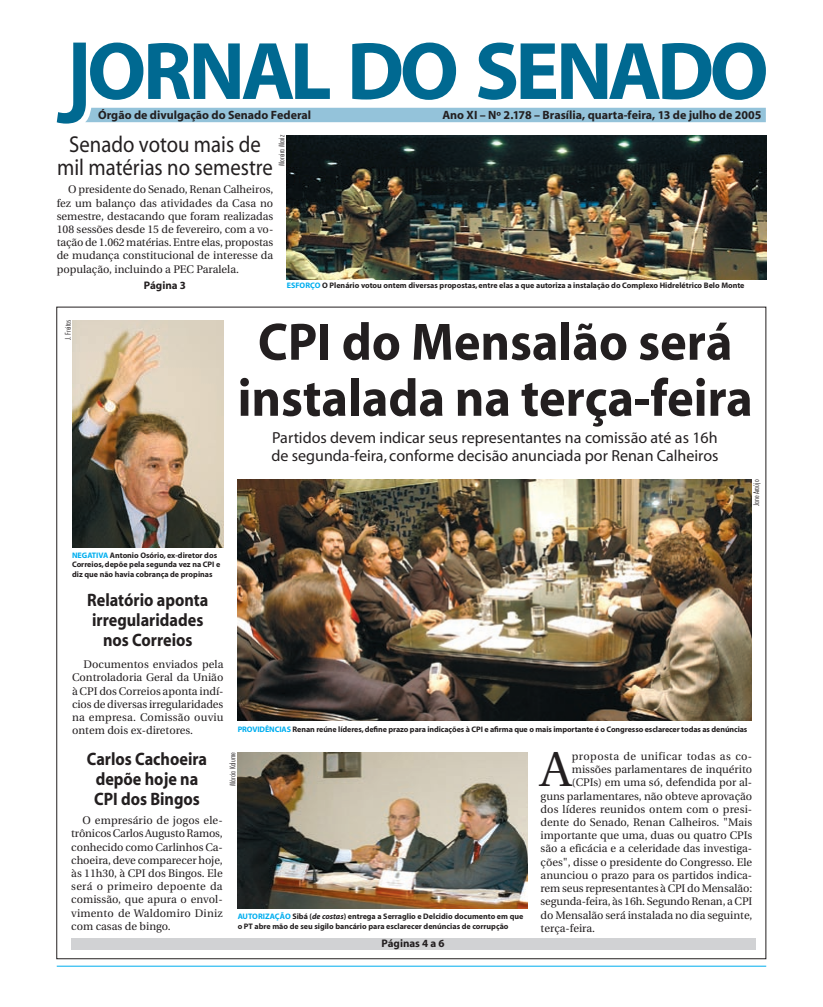
<style>
.page{position:relative;width:823px;height:1007px;background:#fff}
.page>*{position:absolute;margin:0;border:0;box-sizing:border-box;transform-origin:0 0}
.t1{font:700 53px/56px "Myriad";color:#231f20;text-align:center;scale:.95 1}
.t2{font:49.2px "Utopia";color:#231f20}
.t3{font:23px/23px "Myriad";color:#231f20;text-align:center;scale:.9 1}
.t4{font:700 18px/20px "Myriad";color:#231f20;text-align:center;scale:.9 1}
.t5{font:16px/18px "Myriad";color:#231f20}
.t6{font:700 12px "Myriad";color:#231f20}
.t7{font:11px/13.2px "Utopia";color:#231f20;text-align:justify}
.t8{font:11px "Utopia";letter-spacing:.035em;color:#231f20}
.t9{font:700 11px "Myriad";color:#231f20}
.t10{font:700 8px/9.6px "Myriad";color:#231f20}
.t11{font:300 condensed 8px "Futura BT";color:#231f20}
.s1{color:#00aeef}
.s2{font-style:italic}
</style>
<div class="page">
<svg style="left:57px;top:43px;width:708px;height:80px"></svg>
<hr style="left:57px;top:965px;width:708px;height:1px;background:#00aeef">
<img style="left:237px;top:479px;width:514px;height:241px">
<img style="left:72px;top:320px;width:151px;height:227px">
<img style="left:286px;top:135px;width:480px;height:144px">
<img style="left:237px;top:752px;width:290px;height:156px">
<div style="left:71px;top:938px;width:684px;height:11px;background:#d1d2d4"></div>
<p class="t6" style="left:98px;top:108px;width:214px">Órgão de divulgação do Senado Federal</p>
<p class="t6" style="left:442px;top:108px;width:320px">Ano XI – Nº 2.178 – Brasília, quarta-feira, 13 de julho de 2005</p>
<h3 class="t3" style="left:57px;top:134px;width:241px">Senado votou mais de mil matérias no semestre</h3>
<p class="t7" style="left:57px;top:183px;width:218px;text-indent:11px">O presidente do Senado, Renan Calheiros, fez um balanço das atividades da Casa no semestre, destacando que foram realizadas 108 sessões desde 15 de fevereiro, com a vo&shy;tação de 1.062 matérias. Entre elas, propostas de mudança constitucional de interesse da população, incluindo a PEC Paralela.</p>
<p class="t9" style="left:144px;top:279px;width:44px">Página 3</p>
<p class="t10" style="left:286px;top:281px;width:459px"><span class="s1">ESFORÇO</span> O Plenário votou ontem diversas propostas, entre elas a que autoriza a instalação do Complexo Hidrelétrico Belo Monte</p>
<h1 class="t1" style="left:237px;top:316px;width:543px">CPI do Mensalão será instalada na terça-feira</h1>
<h3 class="t5" style="left:271px;top:429px;width:448px">Partidos devem indicar seus representantes na comissão até as 16h de segunda-feira, conforme decisão anunciada por Renan Calheiros</h3>
<p class="t11" style="left:277px;top:166px;width:32px;rotate:-90deg">Moreira Mariz</p>
<p class="t11" style="left:63px;top:340px;width:21px;rotate:-90deg">J. Freitas</p>
<p class="t11" style="left:751px;top:506px;width:28px;rotate:-90deg">Jane Araújo</p>
<p class="t10" style="left:72px;top:550px;width:150px"><span class="s1">NEGATIVA</span> Antonio Osório, ex-diretor dos<br>Correios, depõe pela segunda vez na CPI e diz que não havia cobrança de propinas</p>
<h3 class="t4" style="left:87px;top:590px;width:136px">Relatório aponta irregularidades nos Correios</h3>
<p class="t7" style="left:72px;top:658px;width:153px;text-indent:11px">Documentos enviados pela Controladoria Geral da União à CPI dos Correios aponta indí&shy;cios de diversas irregularidades na empresa. Comissão ouviu ontem dois ex-diretores.</p>
<h3 class="t4" style="left:87px;top:749px;width:135px">Carlos Cachoeira depõe hoje na<br>CPI dos Bingos</h3>
<p class="t7" style="left:71px;top:813px;width:153px;text-indent:11px">O empresário de jogos ele&shy;trônicos Carlos Augusto Ramos, conhecido como Carlinhos Ca&shy;choeira, deve comparecer hoje, às 11h30, à CPI dos Bingos. Ele será o primeiro depoente da comissão, que apura o envol&shy;vimento de Waldomiro Diniz com casas de bingo.</p>
<p class="t10" style="left:237px;top:725px;width:511px"><span class="s1">PROVIDÊNCIAS</span> Renan reúne líderes, define prazo para indicações à CPI e afirma que o mais importante é o Congresso esclarecer todas as denúncias</p>
<h2 class="t2" style="left:540px;top:742px;width:33px">A</h2>
<p class="t8" style="left:571px;top:750px;width:182px">proposta de unificar todas as co-</p>
<p class="t11" style="left:228px;top:785px;width:35px;rotate:-90deg">Márcia Kalume</p>
<p class="t7" style="left:571px;top:763px;width:182px">missões parlamentares de inquérito</p>
<p class="t7" style="left:571px;top:776px;width:182px">(CPIs) em uma só, defendida por al-</p>
<p class="t7" style="left:540px;top:789px;width:213px">guns parlamentares, não obteve aprovação</p>
<p class="t7" style="left:540px;top:802px;width:213px">dos líderes reunidos ontem com o presi-</p>
<p class="t7" style="left:540px;top:815px;width:213px">dente do Senado, Renan Calheiros. "Mais</p>
<p class="t7" style="left:540px;top:829px;width:213px">importante que uma, duas ou quatro CPIs</p>
<p class="t7" style="left:540px;top:842px;width:213px">são a eficácia e a celeridade das investiga-</p>
<p class="t7" style="left:540px;top:855px;width:213px">ções", disse o presidente do Congresso. Ele</p>
<p class="t7" style="left:540px;top:868px;width:213px">anunciou o prazo para os partidos indica-</p>
<p class="t7" style="left:540px;top:881px;width:213px">rem seus representantes à CPI do Mensalão:</p>
<p class="t7" style="left:540px;top:895px;width:213px">segunda-feira, às 16h. Segundo Renan, a CPI</p>
<p class="t7" style="left:540px;top:908px;width:213px">do Mensalão será instalada no dia seguinte,</p>
<p class="t7" style="left:540px;top:921px;width:56px">terça-feira.</p>
<p class="t10" style="left:237px;top:911px;width:287px"><span class="s1">AUTORIZAÇÃO</span> Sibá (<span class="s2">de costas</span>) entrega a Serraglio e Delcidio documento em que o PT abre mão de seu sigilo bancário para esclarecer denúncias de corrupção</p>
<p class="t9" style="left:381px;top:937px;width:65px">Páginas 4 a 6</p>
</div>
